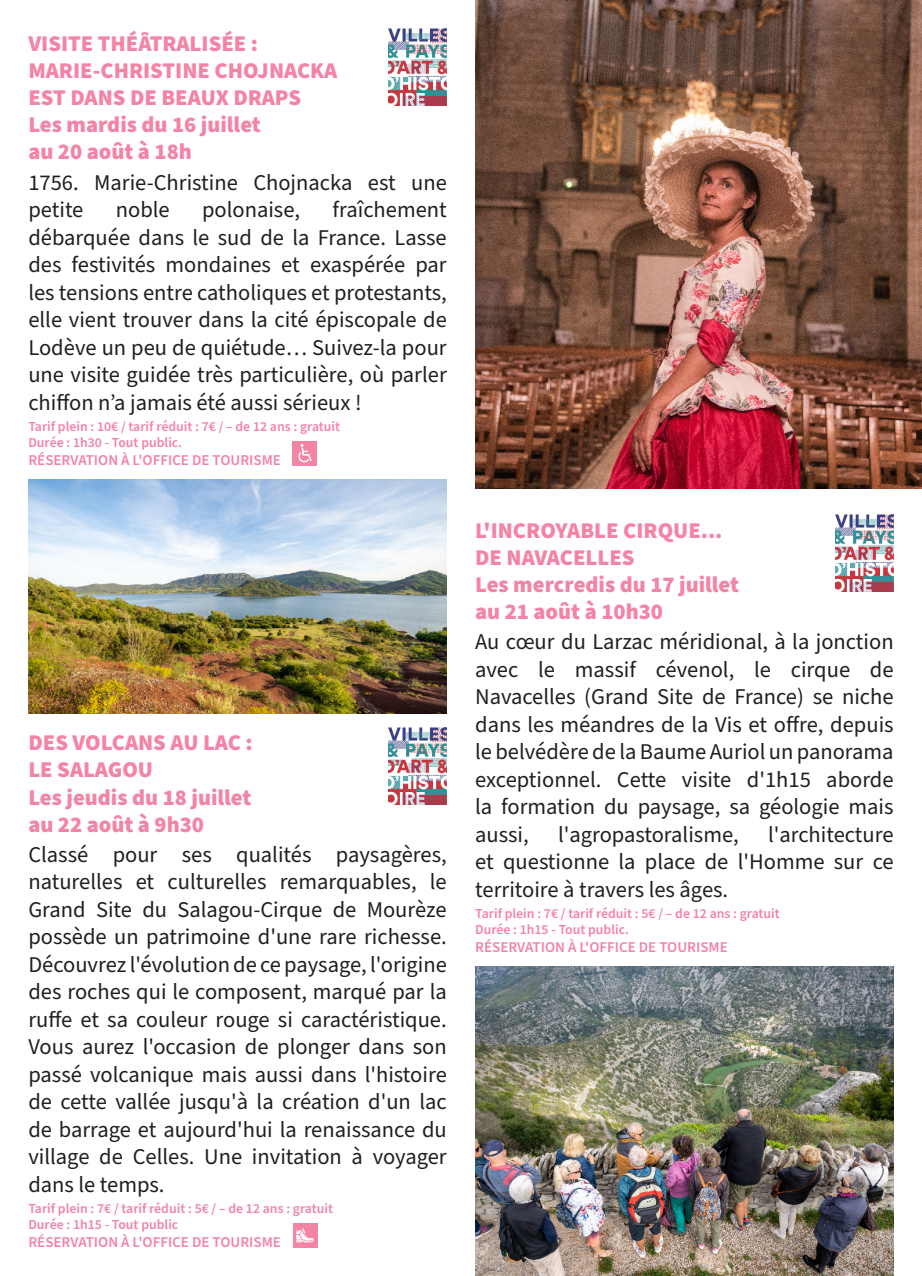
<style>
.page{position:relative;width:922px;height:1276px;background:#fff}
.page>*{position:absolute;margin:0;border:0;box-sizing:border-box;transform-origin:0 0}
.Style_de_paragraphe_3{font:22.5px/27.5px "Source Sans Pro";color:#231f20;text-align:justify}
.t1{font:900 22.5px "Source Sans Pro";color:#f384a5}
.Style_de_paragraphe_2{font:600 15px "Source Sans Pro";color:#f384a5}
.Style_de_paragraphe_2-2{font:600 13.75px "Source Sans Pro";color:#f384a5}
</style>
<div class="page">
<hr style="left:921px;top:0;width:1px;height:913px;background:#f384a5">
<img style="left:28px;top:479px;width:418px;height:234px">
<img style="left:475px;top:966px;width:418px;height:310px">
<img style="left:475px;top:0;width:446px;height:489px">
<div style="left:293px;top:1223px;width:24px;height:24px;background:#f384a5"></div>
<svg style="left:296px;top:1228px;width:18px;height:14px"></svg>
<img style="left:388px;top:28px;width:58px;height:77px">
<img style="left:835px;top:515px;width:58px;height:77px">
<img style="left:388px;top:727px;width:58px;height:77px">
<div style="left:293px;top:441px;width:24px;height:24px;background:#f384a5"></div>
<svg style="left:298px;top:444px;width:14px;height:18px"></svg>
<p class="t1" style="left:28px;top:28px;width:231px">VISITE THÉÂTRALISÉE :</p>
<p class="t1" style="left:28px;top:55px;width:310px">MARIE-CHRISTINE CHOJNACKA</p>
<p class="t1" style="left:28px;top:82px;width:274px">EST DANS DE BEAUX DRAPS</p>
<p class="t1" style="left:28px;top:109px;width:234px">Les mardis du 16 juillet</p>
<p class="t1" style="left:28px;top:136px;width:165px">au 20 août à 18h</p>
<p class="Style_de_paragraphe_3" style="left:28px;top:169px;width:420px">1756. Marie-Christine Chojnacka est une petite</p>
<p class="Style_de_paragraphe_3" style="left:28px;top:197px;width:420px;text-indent:304px">fraîchement débarquée dans le sud de la France. Lasse des festivités mondaines et exaspérée par les tensions entre catholiques et protestants, elle vient trouver dans la cité épiscopale de Lodève un peu de quiétude… Suivez-la pour une visite guidée très particulière, où parler chiffon n’a jamais été aussi sérieux !</p>
<p class="Style_de_paragraphe_3" style="left:116px;top:197px;width:55px">noble</p>
<p class="Style_de_paragraphe_3" style="left:202px;top:197px;width:100px">polonaise,</p>
<p class="Style_de_paragraphe_2-2" style="left:28px;top:417px;width:313px">Tarif plein : 10€ / tarif réduit : 7€ / – de 12 ans : gratuit</p>
<p class="Style_de_paragraphe_2-2" style="left:28px;top:433px;width:155px">Durée : 1h30 - Tout public.</p>
<p class="Style_de_paragraphe_2" style="left:28px;top:450px;width:254px">RÉSERVATION À L'OFFICE DE TOURISME</p>
<p class="t1" style="left:28px;top:727px;width:226px">DES VOLCANS AU LAC :</p>
<p class="t1" style="left:28px;top:754px;width:126px">LE SALAGOU</p>
<p class="t1" style="left:28px;top:781px;width:225px">Les jeudis du 18 juillet</p>
<p class="t1" style="left:28px;top:808px;width:177px">au 22 août à 9h30</p>
<p class="Style_de_paragraphe_3" style="left:28px;top:841px;width:420px">Classé pour ses qualités paysagères, naturelles et culturelles remarquables, le Grand Site du Salagou-Cirque de Mourèze possède un patrimoine d'une rare richesse.<br>Découvrez l'évolution de ce paysage, l'origine des roches qui le composent, marqué par la ruffe et sa couleur rouge si caractéristique.<br>Vous aurez l'occasion de plonger dans son passé volcanique mais aussi dans l'histoire de cette vallée jusqu'à la création d'un lac de barrage et aujourd'hui la renaissance du village de Celles. Une invitation à voyager dans le temps.</p>
<p class="Style_de_paragraphe_2-2" style="left:28px;top:1199px;width:306px">Tarif plein : 7€ / tarif réduit : 5€ / – de 12 ans : gratuit</p>
<p class="Style_de_paragraphe_2-2" style="left:28px;top:1215px;width:151px">Durée : 1h15 - Tout public</p>
<p class="Style_de_paragraphe_2" style="left:28px;top:1232px;width:254px">RÉSERVATION À L'OFFICE DE TOURISME</p>
<p class="t1" style="left:475px;top:515px;width:249px">L'INCROYABLE CIRQUE...</p>
<p class="t1" style="left:475px;top:542px;width:161px">DE NAVACELLES</p>
<p class="t1" style="left:475px;top:569px;width:265px">Les mercredis du 17 juillet</p>
<p class="t1" style="left:475px;top:596px;width:189px">au 21 août à 10h30</p>
<p class="Style_de_paragraphe_3" style="left:475px;top:628px;width:420px">Au cœur du Larzac méridional, à la jonction avec le massif cévenol, le cirque de Navacelles (Grand Site de France) se niche dans les méandres de la Vis et offre, depuis le belvédère de la Baume Auriol un panorama exceptionnel. Cette visite d'1h15 aborde la formation du paysage, sa géologie mais aussi,</p>
<p class="Style_de_paragraphe_3" style="left:475px;top:821px;width:420px;text-indent:293px">l'architecture et questionne la place de l'Homme sur ce territoire à travers les âges.</p>
<p class="Style_de_paragraphe_3" style="left:558px;top:821px;width:182px">l'agropastoralisme,</p>
<p class="Style_de_paragraphe_2-2" style="left:475px;top:904px;width:306px">Tarif plein : 7€ / tarif réduit : 5€ / – de 12 ans : gratuit</p>
<p class="Style_de_paragraphe_2-2" style="left:475px;top:920px;width:155px">Durée : 1h15 - Tout public.</p>
<p class="Style_de_paragraphe_2" style="left:475px;top:937px;width:254px">RÉSERVATION À L'OFFICE DE TOURISME</p>
</div>
